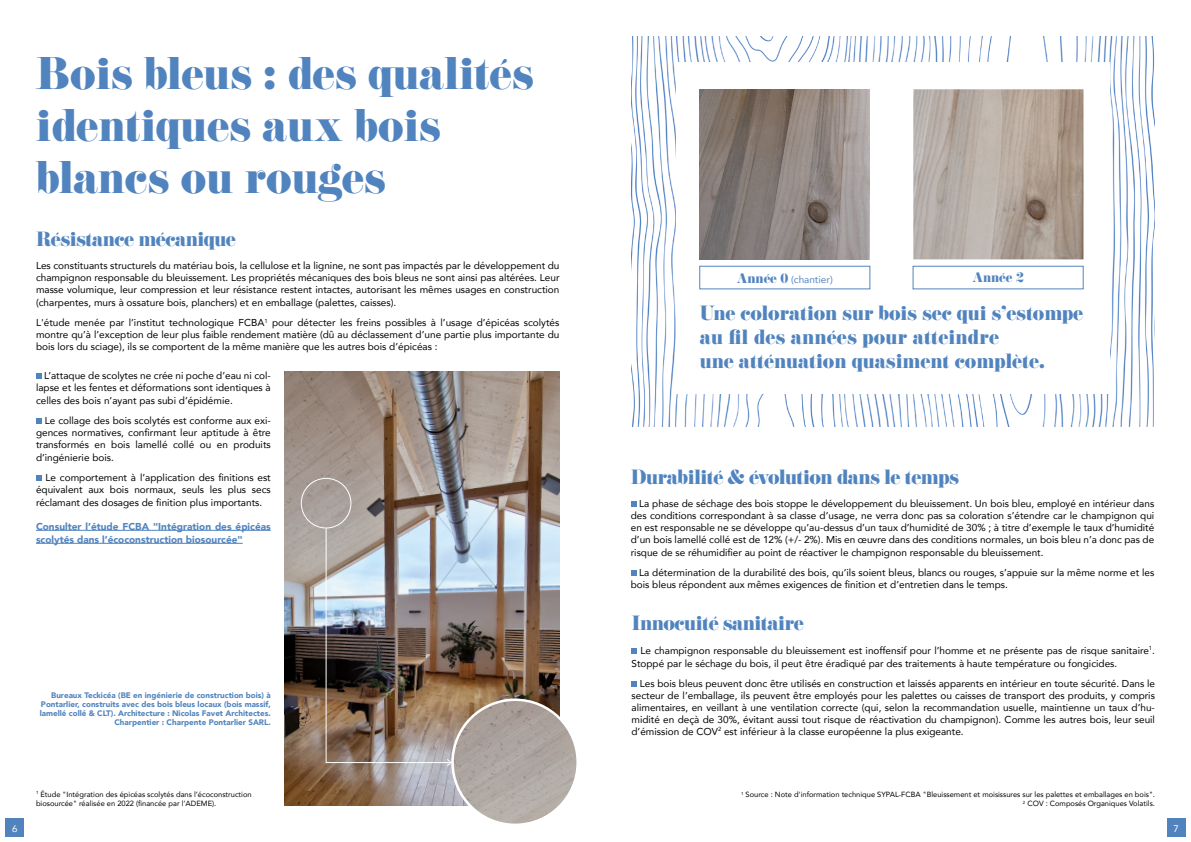
<style>
.page{position:relative;width:1191px;height:842px;background:#fff}
.page>*{position:absolute;margin:0;border:0;box-sizing:border-box;transform-origin:0 0}
.t1{font:40px/52px "Eloquent JF Pro";color:#5184be}
.t2{font:18px/24px "Eloquent JF Pro";letter-spacing:-.005em;color:#5184be}
.t3{font:18px "Eloquent JF Pro";letter-spacing:-.025em;color:#5184be}
.t4{font:12px "Eloquent JF Pro";color:#5184be}
.t5{font:10px/12px "Avenir";color:#000}
.t6{font:900 10px/13px "Avenir";color:#5184be}
.t7{font:10px "Avenir";color:#5184be}
.t8{font:9.6px "Avenir";color:#fff}
.t9{font:900 8px/9px "Avenir";color:#5184be;text-align:right}
.t10{font:7.5px/9px "Avenir";color:#000;text-align:right}
.s1{font-family:"Eloquent JF Pro";font-size:12px}
</style>
<div class="page">
<img style="left:285px;top:371px;width:274px;height:435px">
<img style="left:631px;top:36px;width:524px;height:391px">
<div style="left:675px;top:63px;width:434px;height:331px;background:#fff"></div>
<svg style="left:631px;top:501px;width:5px;height:6px"></svg>
<svg style="left:631px;top:570px;width:5px;height:6px"></svg>
<img style="left:699px;top:89px;width:171px;height:170px">
<div style="left:699px;top:266px;width:171px;height:23px;border:1px solid #5184be"></div>
<div style="left:912px;top:266px;width:171px;height:23px;border:1px solid #5184be"></div>
<img style="left:913px;top:89px;width:170px;height:170px">
<div style="left:6px;top:818px;width:18px;height:18px;background:#5184be"></div>
<div style="left:1166px;top:818px;width:19px;height:18px;background:#5184be"></div>
<img style="left:452px;top:700px;width:125px;height:125px;border-radius:63px">
<div style="left:301px;top:478px;width:50px;height:50px;border:1px solid #fff;border-radius:50%"></div>
<hr style="left:326px;top:528px;width:1px;height:234px;background:#fff">
<hr style="left:326px;top:762px;width:125px;height:1px;background:#fff">
<svg style="left:446px;top:758px;width:6px;height:9px"></svg>
<svg style="left:631px;top:648px;width:6px;height:6px"></svg>
<svg style="left:631px;top:681px;width:6px;height:6px"></svg>
<hr style="left:36px;top:530px;width:235px;height:1px;background:#5184be">
<hr style="left:36px;top:543px;width:207px;height:1px;background:#5184be">
<svg style="left:36px;top:373px;width:6px;height:6px"></svg>
<svg style="left:36px;top:418px;width:6px;height:6px"></svg>
<svg style="left:36px;top:475px;width:6px;height:6px"></svg>
<h1 class="t1" style="left:36px;top:49px;width:499px">Bois bleus : des qualités identiques aux bois blancs ou rouges</h1>
<h2 class="t3" style="left:36px;top:229px;width:201px">Résistance mécanique</h2>
<p class="t5" style="left:36px;top:260px;width:525px;text-align:justify">Les constituants structurels du matériau bois, la cellulose et la lignine, ne sont pas impactés par le développement du champignon responsable du bleuissement. Les propriétés mécaniques des bois bleus ne sont ainsi pas altérées. Leur masse volumique, leur compression et leur résistance restent intactes, autorisant les mêmes usages en construction</p>
<p class="t5" style="left:36px;top:293px;width:525px;line-height:20px">(charpentes, murs à ossature bois, planchers) et en emballage (palettes, caisses).<br>L'étude menée par l’institut technologique FCBA<sup>1</sup> pour détecter les freins possibles à l’usage d’épicéas scolytés</p>
<p class="t5" style="left:36px;top:329px;width:525px">montre qu’à l’exception de leur plus faible rendement matière (dû au déclassement d’une partie plus importante du bois lors du sciage), ils se comportent de la même manière que les autres bois d’épicéas :</p>
<p class="t5" style="left:36px;top:369px;width:236px;text-align:right">L’attaque de scolytes ne crée ni poche d’eau ni col&shy;lapse et les fentes et déformations sont identiques à</p>
<p class="t5" style="left:45px;top:390px;width:227px;line-height:20px;text-indent:-9px">celles des bois n’ayant pas subi d’épidémie.<br>Le collage des bois scolytés est conforme aux exi-</p>
<p class="t5" style="left:36px;top:426px;width:236px">gences normatives, confirmant leur aptitude à être transformés en bois lamellé collé ou en produits</p>
<p class="t5" style="left:46px;top:447px;width:227px;line-height:20px;text-indent:-10px">d’ingénierie bois.<br>Le comportement à l’application des finitions est</p>
<p class="t5" style="left:36px;top:482px;width:236px;line-height:13px">équivalent aux bois normaux, seuls les plus secs réclamant des dosages de finition plus importants.</p>
<p class="t6" style="left:36px;top:519px;width:236px">Consulter l’étude FCBA "Intégration des épicéas scolytés dans l’écoconstruction biosourcée"</p>
<p class="t9" style="left:40px;top:691px;width:232px">Bureaux Teckicéa (BE en ingénierie de construction bois) à Pontarlier, construits avec des bois bleus locaux (bois massif, lamellé collé &amp; CLT). Architecture : Nicolas Favet Architectes.<br>Charpentier : Charpente Pontarlier SARL.</p>
<p class="t10" style="left:36px;top:790px;width:217px;text-align:left"><sup>1</sup> Étude "Intégration des épicéas scolytés dans l’écoconstruction biosourcée" réalisée en 2022 (financée par l’ADEME).</p>
<p class="t7" style="left:737px;top:271px;width:97px"><span class="s1">Année 0</span> (chantier)</p>
<p class="t4" style="left:972px;top:271px;width:53px">Année 2</p>
<h2 class="t2" style="left:699px;top:302px;width:385px">Une coloration sur bois sec qui s’estompe au fil des années pour atteindre<br>une atténuation quasiment complète.</h2>
<h2 class="t3" style="left:631px;top:467px;width:330px">Durabilité &amp; évolution dans le temps</h2>
<p class="t5" style="left:631px;top:497px;width:525px;text-align:justify;text-indent:8px">La phase de séchage des bois stoppe le développement du bleuissement. Un bois bleu, employé en intérieur dans des conditions correspondant à sa classe d’usage, ne verra donc pas sa coloration s’étendre car le champignon qui en est responsable ne se développe qu’au-dessus d’un taux d’humidité de 30% ; à titre d’exemple le taux d’humidité d’un bois lamellé collé est de 12% (+/- 2%). Mis en œuvre dans des conditions normales, un bois bleu n’a donc pas de</p>
<p class="t5" style="left:639px;top:542px;width:516px;line-height:20px;text-indent:-8px">risque de se réhumidifier au point de réactiver le champignon responsable du bleuissement.<br>La détermination de la durabilité des bois, qu’ils soient bleus, blancs ou rouges, s’appuie sur la même norme et les</p>
<p class="t5" style="left:631px;top:578px;width:379px">bois bleus répondent aux mêmes exigences de finition et d’entretien dans le temps.</p>
<h2 class="t3" style="left:631px;top:614px;width:174px">Innocuité sanitaire</h2>
<p class="t5" style="left:631px;top:643px;width:525px;line-height:13px;text-indent:9px">Le champignon responsable du bleuissement est inoffensif pour l’homme et ne présente pas de risque sanitaire<sup>1</sup>.<br>Stoppé par le séchage du bois, il peut être éradiqué par des traitements à haute température ou fongicides.</p>
<p class="t5" style="left:631px;top:677px;width:525px;text-align:justify;text-indent:8px">Les bois bleus peuvent donc être utilisés en construction et laissés apparents en intérieur en toute sécurité. Dans le secteur de l’emballage, ils peuvent être employés pour les palettes ou caisses de transport des produits, y compris alimentaires, en veillant à une ventilation correcte (qui, selon la recommandation usuelle, maintienne un taux d’hu&shy;midité en deçà de 30%, évitant aussi tout risque de réactivation du champignon). Comme les autres bois, leur seuil d’émission de COV<sup>2</sup> est inférieur à la classe européenne la plus exigeante.</p>
<p class="t10" style="left:741px;top:790px;width:415px"><sup>1</sup> Source : Note d'information technique SYPAL-FCBA "Bleuissement et moisissures sur les palettes et emballages en bois".<br><sup>2</sup> COV : Composés Organiques Volatils.</p>
<p class="t8" style="left:12px;top:821px;width:7px">6</p>
<p class="t8" style="left:1173px;top:821px;width:7px">7</p>
</div>
